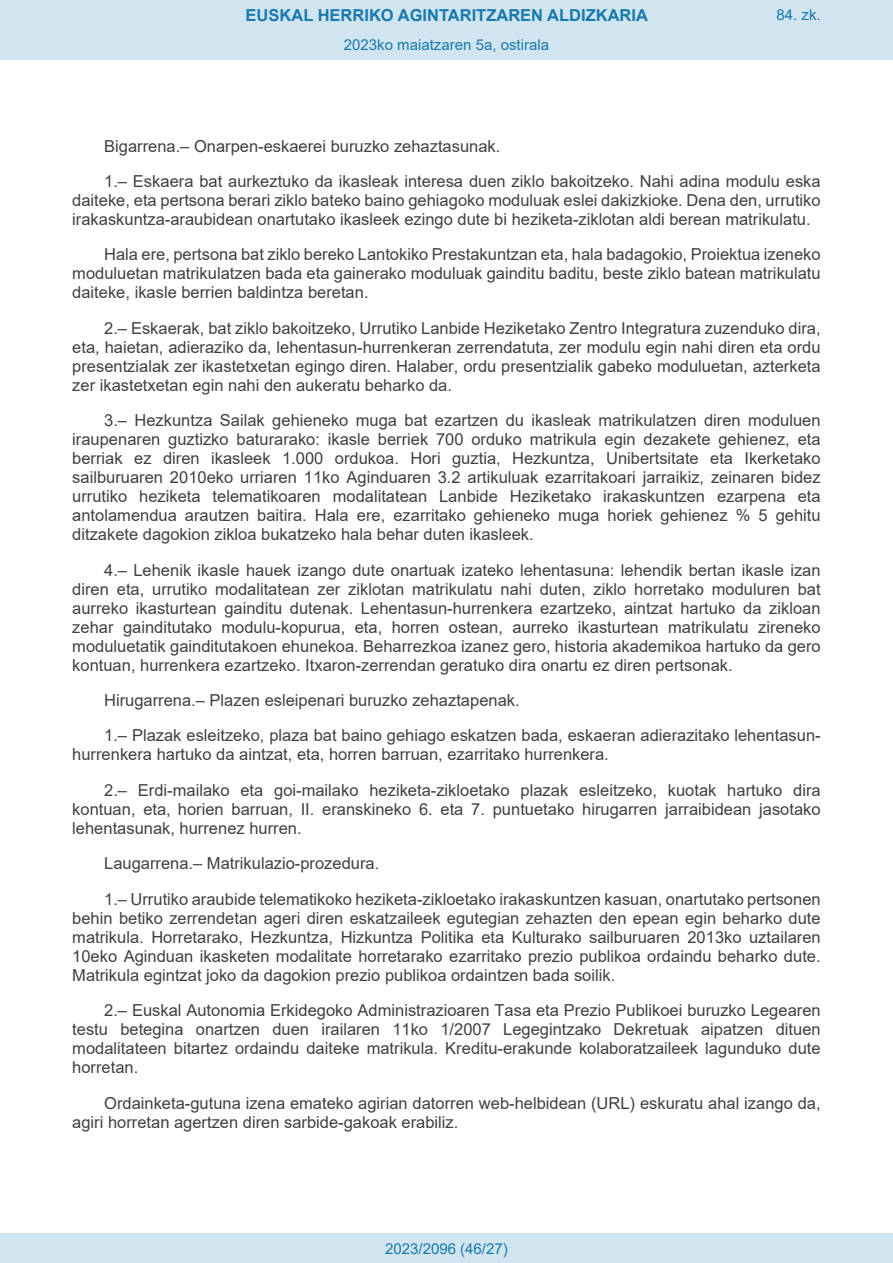
<style>
.page{position:relative;width:893px;height:1263px;background:#fff}
.page>*{position:absolute;margin:0;border:0;box-sizing:border-box;transform-origin:0 0}
.t1{font:16.5px/18.9px "Arial";color:#404040}
.t2{font:700 16.5px "Arial";color:#1879ad}
.Paginacion_Centro{font:15px "Arial";color:#1879ad}
</style>
<div class="page">
<div style="left:0;top:0;width:893px;height:60px;background:#d0e5f0"></div>
<div style="left:0;top:1233px;width:893px;height:30px;background:#d0e5f0"></div>
<p class="t2" style="left:246px;top:3px;width:404px">EUSKAL HERRIKO AGINTARITZAREN ALDIZKARIA</p>
<p class="Paginacion_Centro" style="left:776px;top:5px;width:46px">84. zk.</p>
<p class="Paginacion_Centro" style="left:344px;top:35px;width:207px">2023ko maiatzaren 5a, ostirala</p>
<p class="t1" style="left:104px;top:128px;width:718px;line-height:35.4px">Bigarrena.– Onarpen-eskaerei buruzko zehaztasunak.<br>1.– Eskaera bat aurkeztuko da ikasleak interesa duen ziklo bakoitzeko. Nahi adina modulu eska</p>
<p class="t1" style="left:72px;top:191px;width:750px">daiteke, eta pertsona berari ziklo bateko baino gehiagoko moduluak eslei dakizkioke. Dena den, urrutiko irakaskuntza-araubidean onartutako ikasleek ezingo dute bi heziketa-ziklotan aldi berean matrikulatu.</p>
<p class="t1" style="left:72px;top:245px;width:750px;text-align:justify;text-indent:32px">Hala ere, pertsona bat ziklo bereko Lantokiko Prestakuntzan eta, hala badagokio, Proiektua izeneko moduluetan matrikulatzen bada eta gainerako moduluak gainditu baditu, beste ziklo batean matrikulatu daiteke, ikasle berrien baldintza beretan.</p>
<p class="t1" style="left:72px;top:319px;width:750px;text-align:justify;text-indent:32px">2.– Eskaerak, bat ziklo bakoitzeko, Urrutiko Lanbide Heziketako Zentro Integratura zuzenduko dira, eta, haietan, adieraziko da, lehentasun-hurrenkeran zerrendatuta, zer modulu egin nahi diren eta ordu presentzialak zer ikastetxetan egingo diren. Halaber, ordu presentzialik gabeko moduluetan, azterketa zer ikastetxetan egin nahi den aukeratu beharko da.</p>
<p class="t1" style="left:72px;top:411px;width:750px;text-align:justify;text-indent:32px">3.– Hezkuntza Sailak gehieneko muga bat ezartzen du ikasleak matrikulatzen diren moduluen iraupenaren guztizko baturarako: ikasle berriek 700 orduko matrikula egin dezakete gehienez, eta berriak ez diren ikasleek 1.000 ordukoa. Hori guztia, Hezkuntza, Unibertsitate eta Ikerketako sailburuaren 2010eko urriaren 11ko Aginduaren 3.2 artikuluak ezarritakoari jarraikiz, zeinaren bidez urrutiko heziketa telematikoaren modalitatean Lanbide Heziketako irakaskuntzen ezarpena eta antolamendua arautzen baitira. Hala ere, ezarritako gehieneko muga horiek gehienez % 5 gehitu ditzakete dagokion zikloa bukatzeko hala behar duten ikasleek.</p>
<p class="t1" style="left:72px;top:560px;width:750px;text-align:justify;text-indent:32px">4.– Lehenik ikasle hauek izango dute onartuak izateko lehentasuna: lehendik bertan ikasle izan diren eta, urrutiko modalitatean zer ziklotan matrikulatu nahi duten, ziklo horretako moduluren bat aurreko ikasturtean gainditu dutenak. Lehentasun-hurrenkera ezartzeko, aintzat hartuko da zikloan zehar gainditutako modulu-kopurua, eta, horren ostean, aurreko ikasturtean matrikulatu zireneko moduluetatik gainditutakoen ehunekoa. Beharrezkoa izanez gero, historia akademikoa hartuko da gero kontuan, hurrenkera ezartzeko. Itxaron-zerrendan geratuko dira onartu ez diren pertsonak.</p>
<p class="t1" style="left:104px;top:682px;width:718px;line-height:35.4px">Hirugarrena.– Plazen esleipenari buruzko zehaztapenak.<br>1.– Plazak esleitzeko, plaza bat baino gehiago eskatzen bada, eskaeran adierazitako lehentasun-</p>
<p class="t1" style="left:104px;top:737px;width:718px;line-height:35.4px;text-indent:-32px">hurrenkera hartuko da aintzat, eta, horren barruan, ezarritako hurrenkera.<br>2.– Erdi-mailako eta goi-mailako heziketa-zikloetako plazak esleitzeko, kuotak hartuko dira</p>
<p class="t1" style="left:72px;top:799px;width:750px">kontuan, eta, horien barruan, II. eranskineko 6. eta 7. puntuetako hirugarren jarraibidean jasotako lehentasunak, hurrenez hurren.</p>
<p class="t1" style="left:104px;top:846px;width:718px;line-height:35.4px">Laugarrena.– Matrikulazio-prozedura.<br>1.– Urrutiko araubide telematikoko heziketa-zikloetako irakaskuntzen kasuan, onartutako pertsonen</p>
<p class="t1" style="left:72px;top:908px;width:750px;text-align:justify">behin betiko zerrendetan ageri diren eskatzaileek egutegian zehazten den epean egin beharko dute matrikula. Horretarako, Hezkuntza, Hizkuntza Politika eta Kulturako sailburuaren 2013ko uztailaren 10eko Aginduan ikasketen modalitate horretarako ezarritako prezio publikoa ordaindu beharko dute.<br>Matrikula egintzat joko da dagokion prezio publikoa ordaintzen bada soilik.</p>
<p class="t1" style="left:72px;top:1001px;width:750px;text-align:justify;text-indent:32px">2.– Euskal Autonomia Erkidegoko Administrazioaren Tasa eta Prezio Publikoei buruzko Legearen testu betegina onartzen duen irailaren 11ko 1/2007 Legegintzako Dekretuak aipatzen dituen modalitateen bitartez ordaindu daiteke matrikula. Kreditu-erakunde kolaboratzaileek lagunduko dute horretan.</p>
<p class="t1" style="left:72px;top:1093px;width:750px;text-indent:32px">Ordainketa-gutuna izena emateko agirian datorren web-helbidean (URL) eskuratu ahal izango da, agiri horretan agertzen diren sarbide-gakoak erabiliz.</p>
<p class="Paginacion_Centro" style="left:385px;top:1238px;width:124px">2023/2096 (46/27)</p>
</div>
